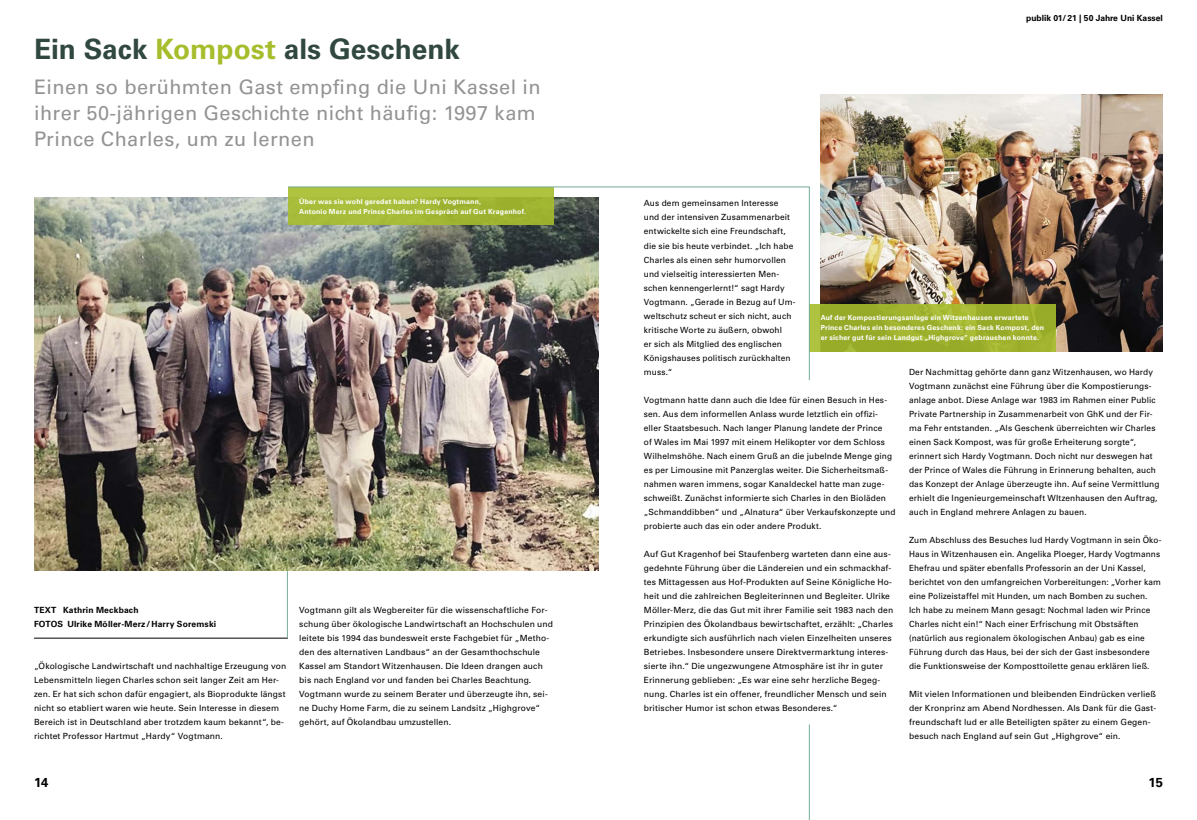
<style>
.page{position:relative;width:1197px;height:820px;background:#fff}
.page>*{position:absolute;margin:0;border:0;box-sizing:border-box;transform-origin:0 0}
.t1{font:700 28px "Univers LT";color:#314840}
.t2{font:20px/26px "Univers LT";letter-spacing:.02em;color:#939393}
.t3{font:700 13px "Univers LT";color:#000}
.t4{font:8.5px/14px "Univers LT";letter-spacing:.015em;color:#000}
.t5{font:700 8.5px/14px "Univers LT";letter-spacing:.015em;color:#000}
.t6{font:700 7px/10px "Univers LT";letter-spacing:.025em;color:#fff}
.s1{color:#a7bd2c}
</style>
<div class="page">
<hr style="left:287px;top:571px;width:1px;height:66px;background:#75ad98">
<hr style="left:808px;top:724px;width:1px;height:95px;background:#75ad98">
<img style="left:34px;top:198px;width:564px;height:372px">
<hr style="left:34px;top:637px;width:254px;height:1px;background:#000">
<img style="left:820px;top:94px;width:342px;height:257px">
<svg style="left:810px;top:303px;width:245px;height:48px;background:#9cae2d"></svg>
<img style="left:287px;top:186px;width:523px;height:195px">
<h1 class="t1" style="left:34px;top:33px;width:427px">Ein Sack <span class="s1">Kompost</span> als Geschenk</h1>
<h2 class="t2" style="left:34px;top:74px;width:508px">Einen so berühmten Gast empfing die Uni Kassel in ihrer 50-jährigen Geschichte nicht häufig: 1997 kam<br>Prince Charles, um zu lernen</h2>
<p class="t6" style="left:299px;top:196px;width:228px">Über was sie wohl geredet haben? Hardy Vogtmann,<br>Antonio Merz und Prince Charles im Gespräch auf Gut Kragenhof.</p>
<p class="t5" style="left:34px;top:602px;width:184px">TEXT Kathrin Meckbach<br>FOTOS Ulrike Möller-Merz/Harry Soremski</p>
<p class="t4" style="left:34px;top:658px;width:254px">„Ökologische Landwirtschaft und nachhaltige Erzeugung von Lebensmitteln liegen Charles schon seit langer Zeit am Her&shy;zen. Er hat sich schon dafür engagiert, als Bioprodukte längst nicht so etabliert waren wie heute. Sein Interesse in diesem Bereich ist in Deutschland aber trotzdem kaum bekannt“, be&shy;richtet Professor Hartmut „Hardy“ Vogtmann.</p>
<p class="t4" style="left:299px;top:602px;width:255px">Vogtmann gilt als Wegbereiter für die wissenschaftliche For&shy;schung über ökologische Landwirtschaft an Hochschulen und leitete bis 1994 das bundesweit erste Fachgebiet für „Metho&shy;den des alternativen Landbaus“ an der Gesamthochschule Kassel am Standort Witzenhausen. Die Ideen drangen auch bis nach England vor und fanden bei Charles Beachtung.<br>Vogtmann wurde zu seinem Berater und überzeugte ihn, sei&shy;ne Duchy Home Farm, die zu seinem Landsitz „Highgrove“ gehört, auf Ökolandbau umzustellen.</p>
<h3 class="t3" style="left:34px;top:774px;width:16px">14</h3>
<p class="t5" style="left:1025px;top:11px;width:138px">publik 01/21 | 50 Jahre Uni Kassel</p>
<p class="t4" style="left:643px;top:196px;width:153px">Aus dem gemeinsamen Interesse und der intensiven Zusammenarbeit entwickelte sich eine Freundschaft, die sie bis heute verbindet. „Ich habe Charles als einen sehr humorvollen und vielseitig interessierten Men&shy;schen kennengerlernt!“ sagt Hardy Vogtmann. „Gerade in Bezug auf Um&shy;weltschutz scheut er sich nicht, auch kritische Worte zu äußern, obwohl<br>er sich als Mitglied des englischen Königshauses politisch zurückhalten muss.“</p>
<p class="t4" style="left:643px;top:392px;width:253px">Vogtmann hatte dann auch die Idee für einen Besuch in Hes&shy;sen. Aus dem informellen Anlass wurde letztlich ein offizi&shy;eller Staatsbesuch. Nach langer Planung landete der Prince<br>of Wales im Mai 1997 mit einem Helikopter vor dem Schloss Wilhelmshöhe. Nach einem Gruß an die jubelnde Menge ging es per Limousine mit Panzerglas weiter. Die Sicherheitsmaß&shy;nahmen waren immens, sogar Kanaldeckel hatte man zuge&shy;schweißt. Zunächst informierte sich Charles in den Bioläden „Schmanddibben“ und „Alnatura“ über Verkaufskonzepte und probierte auch das ein oder andere Produkt.</p>
<p class="t4" style="left:643px;top:546px;width:251px">Auf Gut Kragenhof bei Staufenberg warteten dann eine aus&shy;gedehnte Führung über die Ländereien und ein schmackhaf&shy;tes Mittagessen aus Hof-Produkten auf Seine Königliche Ho&shy;heit und die zahlreichen Begleiterinnen und Begleiter. Ulrike Möller-Merz, die das Gut mit ihrer Familie seit 1983 nach den Prinzipien des Ökolandbaus bewirtschaftet, erzählt: „Charles erkundigte sich ausführlich nach vielen Einzelheiten unseres Betriebes. Insbesondere unsere Direktvermarktung interes&shy;sierte ihn.“ Die ungezwungene Atmosphäre ist ihr in guter Erinnerung geblieben: „Es war eine sehr herzliche Begeg&shy;nung. Charles ist ein offener, freundlicher Mensch und sein britischer Humor ist schon etwas Besonderes.“</p>
<p class="t6" style="left:820px;top:312px;width:225px">Auf der Kompostierungsanlage ein Witzenhausen erwartete<br>Prince Charles ein besonderes Geschenk: ein Sack Kompost, den er sicher gut für sein Landgut „Highgrove“ gebrauchen konnte.</p>
<p class="t4" style="left:909px;top:364px;width:252px">Der Nachmittag gehörte dann ganz Witzenhausen, wo Hardy Vogtmann zunächst eine Führung über die Kompostierungs&shy;anlage anbot. Diese Anlage war 1983 im Rahmen einer Public Private Partnership in Zusammenarbeit von GhK und der Fir&shy;ma Fehr entstanden. „Als Geschenk überreichten wir Charles einen Sack Kompost, was für große Erheiterung sorgte“, erinnert sich Hardy Vogtmann. Doch nicht nur deswegen hat der Prince of Wales die Führung in Erinnerung behalten, auch das Konzept der Anlage überzeugte ihn. Auf seine Vermittlung erhielt die Ingenieurgemeinschaft WItzenhausen den Auftrag, auch in England mehrere Anlagen zu bauen.</p>
<p class="t4" style="left:909px;top:532px;width:254px">Zum Abschluss des Besuches lud Hardy Vogtmann in sein Öko-Haus in Witzenhausen ein. Angelika Ploeger, Hardy Vogtmanns Ehefrau und später ebenfalls Professorin an der Uni Kassel, berichtet von den umfangreichen Vorbereitungen: „Vorher kam eine Polizeistaffel mit Hunden, um nach Bomben zu suchen.<br>Ich habe zu meinem Mann gesagt: Nochmal laden wir Prince Charles nicht ein!“ Nach einer Erfrischung mit Obstsäften (natürlich aus regionalem ökologischen Anbau) gab es eine Führung durch das Haus, bei der sich der Gast insbesondere die Funktionsweise der Komposttoilette genau erklären ließ.</p>
<p class="t4" style="left:909px;top:686px;width:248px">Mit vielen Informationen und bleibenden Eindrücken verließ der Kronprinz am Abend Nordhessen. Als Dank für die Gast&shy;freundschaft lud er alle Beteiligten später zu einem Gegen&shy;besuch nach England auf sein Gut „Highgrove“ ein.</p>
<h3 class="t3" style="left:1148px;top:774px;width:16px">15</h3>
</div>
